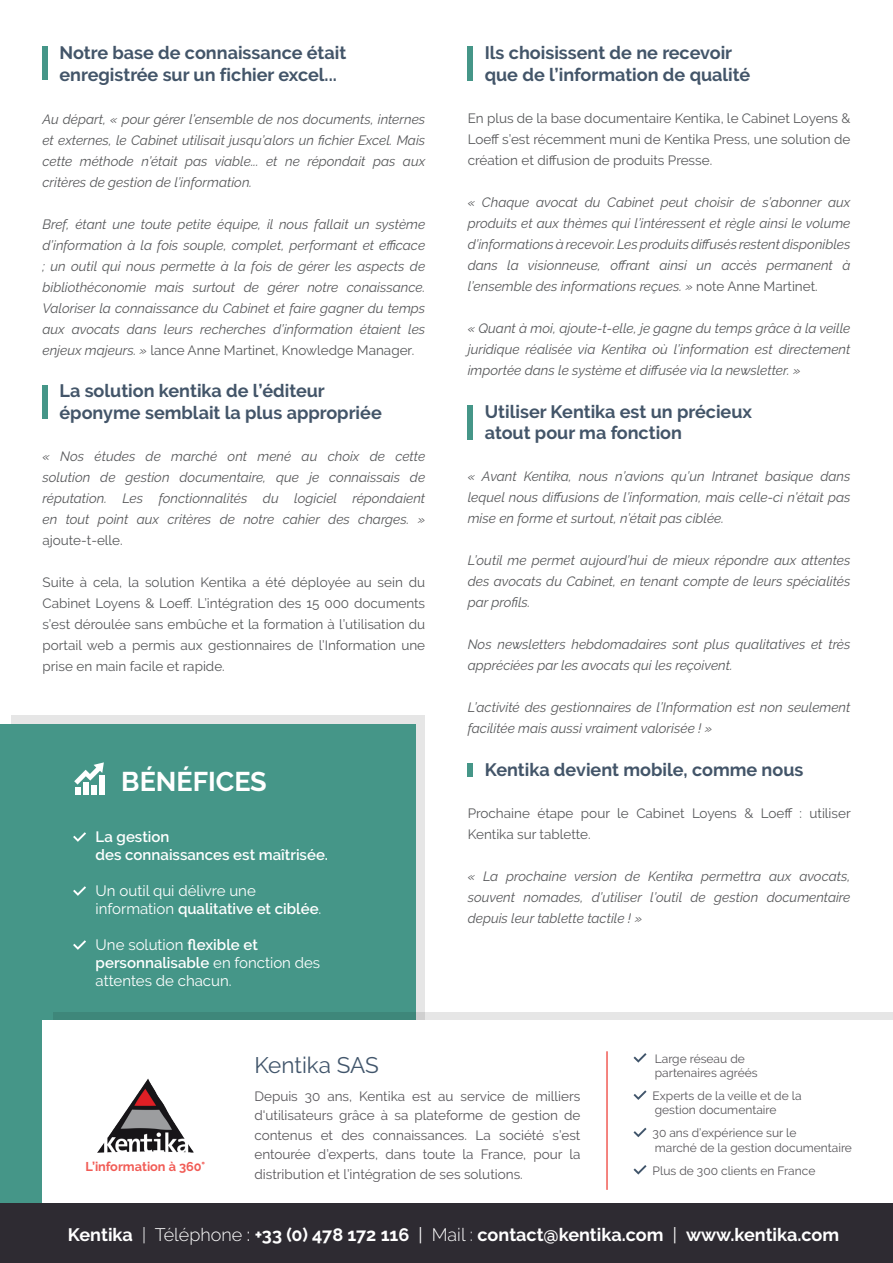
<style>
.page{position:relative;width:893px;height:1263px;background:#fff}
.page>*{position:absolute;margin:0;border:0;box-sizing:border-box;transform-origin:0 0}
.t1{font:700 27px "Raleway";color:#fff}
.t2{font:22.5px "Raleway";letter-spacing:-.005em;color:#41556b}
.t3{font:700 18px/21.6px "Raleway";color:#435569}
.t4{font:700 18px "Raleway";color:#fff}
.t5{font:15px/18px "Raleway";color:#fff}
.t6{font:600 15px/18px "Raleway";color:#fff}
.t7{font:italic 13.5px/21px "Raleway";color:#57585a;text-align:justify}
.t8{font:13.5px/21px "Raleway";color:#57585a;text-align:justify}
.t9{font:13.5px/19.5px "Raleway";color:#58565a;text-align:justify}
.t10{font:700 12.75px "Raleway";color:#f15c56}
.t11{font:12px/14.4px "Raleway";color:#58565a}
.s1{font-style:normal}
.s2{font-weight:600}
.s3{font-weight:300}
.s4{font-weight:400}
</style>
<div class="page">
<div style="left:11px;top:715px;width:414px;height:515px;background:#e6e6e6"></div>
<div style="left:0;top:724px;width:415px;height:512px;background:#459688"></div>
<svg style="left:53px;top:1012px;width:840px;height:8px;fill:#e6e6e6"></svg>
<div style="left:43px;top:1020px;width:850px;height:200px;background:#fff"></div>
<svg style="left:634px;top:1053px;width:12px;height:9px"></svg>
<svg style="left:634px;top:1090px;width:12px;height:10px"></svg>
<svg style="left:634px;top:1128px;width:12px;height:9px"></svg>
<svg style="left:634px;top:1165px;width:12px;height:9px"></svg>
<hr style="left:606px;top:1051px;width:2px;height:139px;background:#f15c56">
<div style="left:0;top:1203px;width:893px;height:60px;background:#2e2b32"></div>
<svg style="left:73px;top:832px;width:13px;height:10px"></svg>
<svg style="left:73px;top:886px;width:13px;height:10px"></svg>
<svg style="left:73px;top:940px;width:13px;height:10px"></svg>
<div style="left:75px;top:787px;width:6px;height:8px;background:#fff"></div>
<div style="left:83px;top:782px;width:6px;height:13px;background:#fff"></div>
<div style="left:91px;top:785px;width:6px;height:10px;background:#fff"></div>
<div style="left:99px;top:775px;width:6px;height:20px;background:#fff"></div>
<svg style="left:74px;top:762px;width:30px;height:23px"></svg>
<img style="left:97px;top:1078px;width:97px;height:75px">
<div style="left:43px;top:47px;width:5px;height:33px;background:#459688"></div>
<div style="left:43px;top:385px;width:5px;height:34px;background:#459688"></div>
<div style="left:468px;top:47px;width:5px;height:34px;background:#459688"></div>
<div style="left:468px;top:406px;width:5px;height:34px;background:#459688"></div>
<div style="left:468px;top:763px;width:5px;height:13px;background:#459688"></div>
<h3 class="t3" style="left:60px;top:42px;width:288px">Notre base de connaissance était enregistrée sur un fichier excel...</h3>
<p class="t7" style="left:43px;top:108px;width:384px">Au départ, « pour gérer l’ensemble de nos documents, internes et externes, le Cabinet utilisait jusqu’alors un fichier Excel. Mais cette méthode n’était pas viable... et ne répondait pas aux critères de gestion de l’information.</p>
<p class="t7" style="left:43px;top:213px;width:384px">Bref, étant une toute petite équipe, il nous fallait un système d’information à la fois souple, complet, performant et efficace ; un outil qui nous permette à la fois de gérer les aspects de bibliothéconomie mais surtout de gérer notre conaissance.<br>Valoriser la connaissance du Cabinet et faire gagner du temps aux avocats dans leurs recherches d’information étaient les enjeux majeurs. » <span class="s1">lance Anne Martinet, Knowledge Manager.</span></p>
<h3 class="t3" style="left:60px;top:380px;width:324px">La solution kentika de l’éditeur éponyme semblait la plus appropriée</h3>
<p class="t7" style="left:43px;top:446px;width:384px">« Nos études de marché ont mené au choix de cette solution de gestion documentaire, que je connaissais de réputation. Les fonctionnalités du logiciel répondaient en tout point aux critères de notre cahier des charges. »</p>
<p class="t8" style="left:43px;top:530px;width:82px">ajoute-t-elle.</p>
<p class="t8" style="left:43px;top:572px;width:384px">Suite à cela, la solution Kentika a été déployée au sein du Cabinet Loyens &amp; Loeff. L’intégration des 15 000 documents s’est déroulée sans embûche et la formation à l’utilisation du portail web a permis aux gestionnaires de l’Information une prise en main facile et rapide.</p>
<h1 class="t1" style="left:121px;top:766px;width:147px">BÉNÉFICES</h1>
<p class="t6" style="left:96px;top:827px;width:234px">La gestion<br>des connaissances est maîtrisée.</p>
<p class="t5" style="left:96px;top:881px;width:227px">Un outil qui délivre une information <span class="s2">qualitative et ciblée</span>.</p>
<p class="t5" style="left:96px;top:935px;width:226px">Une solution <span class="s2">flexible et personnalisable</span> en fonction des attentes de chacun.</p>
<h3 class="t3" style="left:485px;top:42px;width:267px">Ils choisissent de ne recevoir que de l’information de qualité</h3>
<p class="t8" style="left:468px;top:108px;width:384px">En plus de la base documentaire Kentika, le Cabinet Loyens &amp; Loeff s’est récemment muni de Kentika Press, une solution de création et diffusion de produits Presse.</p>
<p class="t7" style="left:468px;top:192px;width:384px">« Chaque avocat du Cabinet peut choisir de s’abonner aux produits et aux thèmes qui l’intéressent et règle ainsi le volume d’informations à recevoir. Les produits diffusés restent disponibles dans la visionneuse, offrant ainsi un accès permanent à l’ensemble des informations reçues. » <span class="s1">note Anne Martinet.</span></p>
<p class="t7" style="left:468px;top:318px;width:384px">« Quant à moi, ajoute-t-elle, je gagne du temps grâce à la veille juridique réalisée via Kentika où l’information est directement importée dans le système et diffusée via la newsletter. »</p>
<h3 class="t3" style="left:485px;top:401px;width:269px">Utiliser Kentika est un précieux atout pour ma fonction</h3>
<p class="t7" style="left:468px;top:466px;width:384px">« Avant Kentika, nous n’avions qu’un Intranet basique dans lequel nous diffusions de l’information, mais celle-ci n’était pas mise en forme et surtout, n’était pas ciblée.</p>
<p class="t7" style="left:468px;top:550px;width:384px">L’outil me permet aujourd’hui de mieux répondre aux attentes des avocats du Cabinet, en tenant compte de leurs spécialités par profils.</p>
<p class="t7" style="left:468px;top:634px;width:384px">Nos newsletters hebdomadaires sont plus qualitatives et très appréciées par les avocats qui les reçoivent.</p>
<p class="t7" style="left:468px;top:697px;width:384px">L’activité des gestionnaires de l’Information est non seulement facilitée mais aussi vraiment valorisée ! »</p>
<h3 class="t3" style="left:485px;top:759px;width:320px">Kentika devient mobile, comme nous</h3>
<p class="t8" style="left:468px;top:803px;width:385px">Prochaine étape pour le Cabinet Loyens &amp; Loeff : utiliser<br>Kentika sur tablette.</p>
<p class="t7" style="left:468px;top:866px;width:384px">« La prochaine version de Kentika permettra aux avocats, souvent nomades, d’utiliser l’outil de gestion documentaire depuis leur tablette tactile ! »</p>
<p class="t10" style="left:86px;top:1160px;width:121px">L’information à 360°</p>
<h2 class="t2" style="left:254px;top:1052px;width:126px">Kentika SAS</h2>
<p class="t9" style="left:254px;top:1086px;width:327px">Depuis 30 ans, Kentika est au service de milliers d'utilisateurs grâce à sa plateforme de gestion de contenus et des connaissances. La société s’est entourée d’experts, dans toute la France, pour la distribution et l’intégration de ses solutions.</p>
<p class="t11" style="left:655px;top:1051px;width:104px">Large réseau de partenaires agréés</p>
<p class="t11" style="left:653px;top:1088px;width:150px">Experts de la veille et de la gestion documentaire</p>
<p class="t11" style="left:653px;top:1126px;width:201px">30 ans d’expérience sur le<br>marché de la gestion documentaire</p>
<p class="t11" style="left:653px;top:1163px;width:164px">Plus de 300 clients en France</p>
<h3 class="t4" style="left:68px;top:1224px;width:773px">Kentika <span class="s3">| Téléphone</span> <span class="s4">:</span> +33 (0) 478 172 116 <span class="s4">|</span> <span class="s3">Mail :</span> contact@kentika.com <span class="s4">|</span> www.kentika.com</h3>
</div>
